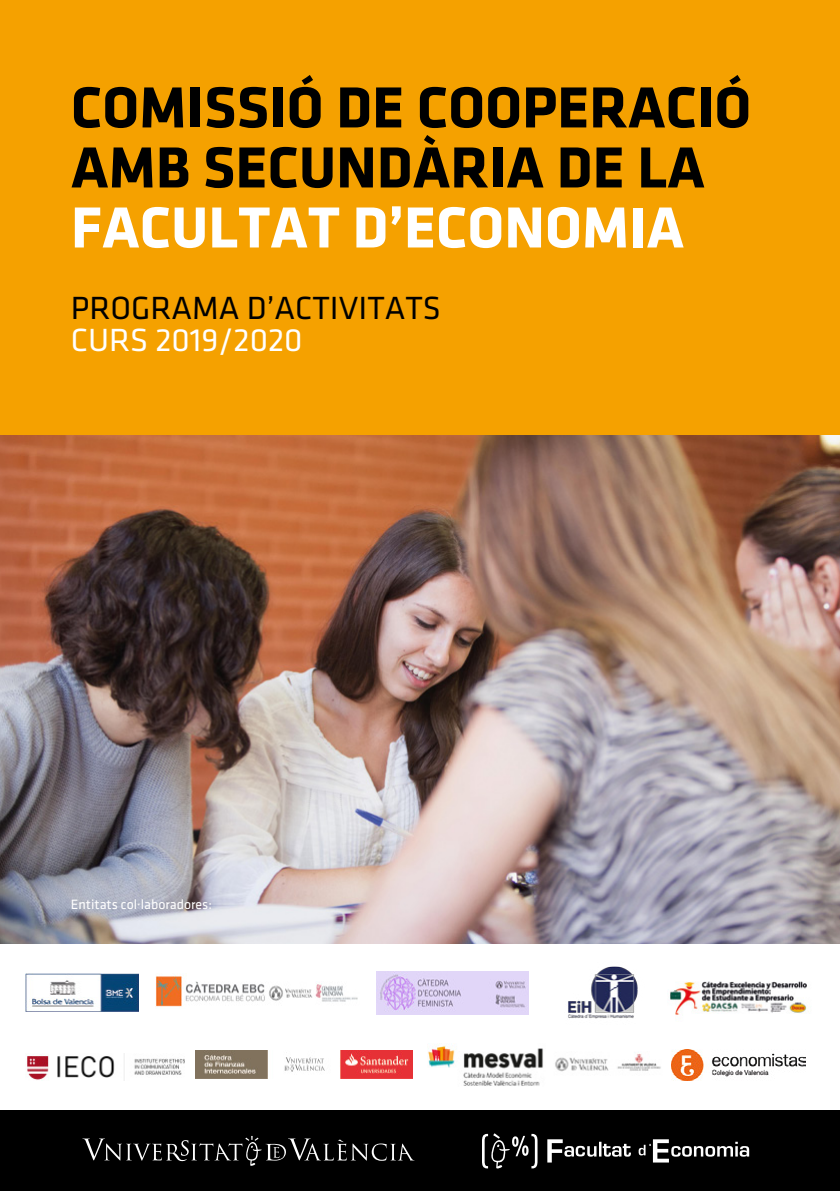
<style>
.page{position:relative;width:840px;height:1191px;background:#fff}
.page>*{position:absolute;margin:0;border:0;box-sizing:border-box;transform-origin:0 0}
.t1{font:700 60px/60px "Klavika";color:#000}
.t2{font:700 60px "Klavika";color:#fff}
.t3{font:33.2px "Klavika";color:#000}
.t4{font:33.2px "Klavika";color:#fff}
.t5{font:14px "Klavika";color:#fff}
</style>
<div class="page">
<div style="left:0;top:0;width:839px;height:1191px;background:#f5a100"></div>
<img style="left:0;top:435px;width:839px;height:509px">
<div style="left:0;top:1109px;width:839px;height:82px;background:#000"></div>
<div style="left:0;top:944px;width:839px;height:165px;background:#fff"></div>
<svg style="left:547px;top:1139px;width:201px;height:23px"></svg>
<svg style="left:482px;top:1133px;width:55px;height:35px"></svg>
<svg style="left:82px;top:1136px;width:332px;height:30px"></svg>
<img style="left:671px;top:1049px;width:134px;height:31px">
<img style="left:670px;top:981px;width:140px;height:34px">
<img style="left:26px;top:973px;width:113px;height:38px">
<img style="left:195px;top:1051px;width:217px;height:27px">
<img style="left:568px;top:966px;width:70px;height:53px">
<img style="left:427px;top:1045px;width:234px;height:41px">
<img style="left:27px;top:1053px;width:157px;height:27px">
<img style="left:376px;top:972px;width:152px;height:42px">
<img style="left:155px;top:973px;width:203px;height:34px">
<p class="t1" style="left:71px;top:77px;width:681px">COMISSIÓ DE COOPERACIÓ<br>AMB SECUNDÀRIA DE LA</p>
<p class="t2" style="left:71px;top:195px;width:614px">FACULTAT D’ECONOMIA</p>
<p class="t3" style="left:71px;top:291px;width:371px">PROGRAMA D’ACTIVITATS</p>
<p class="t4" style="left:71px;top:323px;width:233px">CURS 2019/2020</p>
<p class="t5" style="left:71px;top:896px;width:142px">Entitats col·laboradores:</p>
</div>
